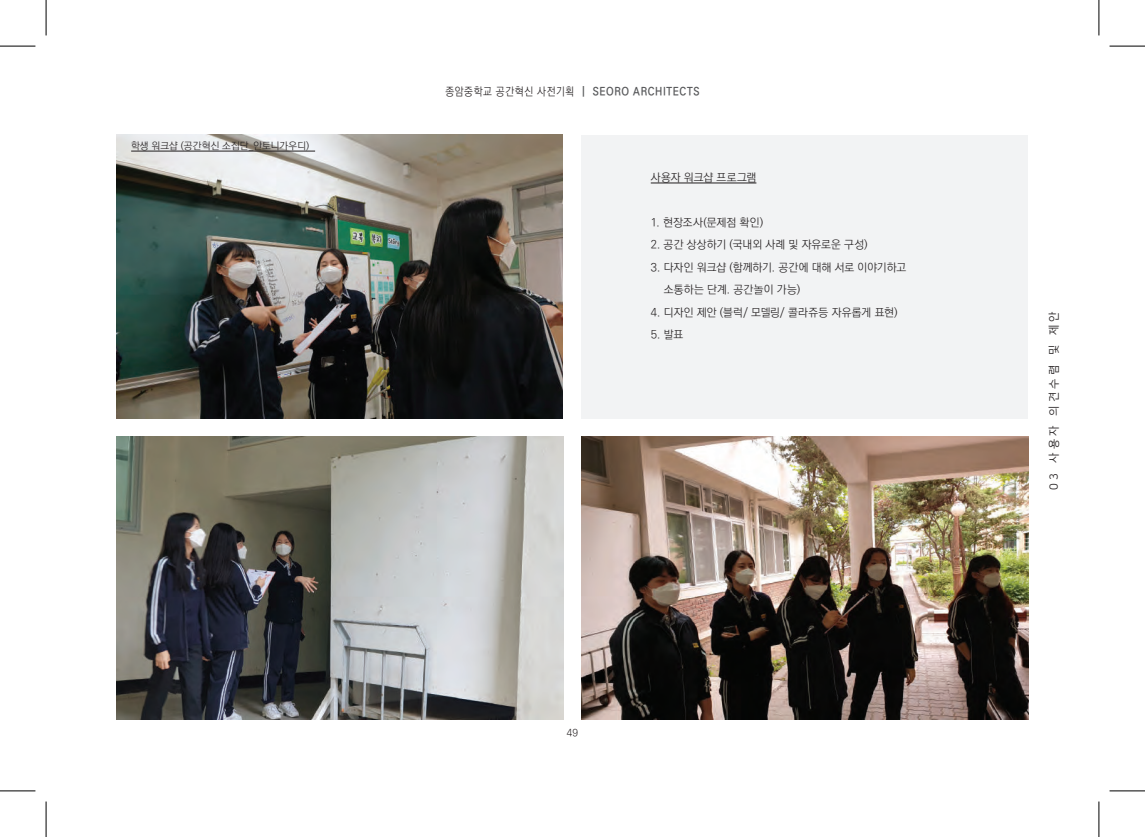
<style>
.page{position:relative;width:1145px;height:837px;background:#fff}
.page>*{position:absolute;margin:0;border:0;box-sizing:border-box;transform-origin:0 0}
.t1{font:300 11.25px/22.5px "Ko Pub Dotum";letter-spacing:.01em;color:#231f20}
.t2{font:700 11.25px "Ko Pub Dotum";letter-spacing:.06em;color:#57585a;scale:.9 1}
.t3{font:11.25px "Nanum Square R";letter-spacing:.305em;color:#231f20}
.t4{font:300 10px "Ko Pub Dotum";letter-spacing:.01em;color:#231f20}
.s1{font-weight:300;color:#231f20}
</style>
<div class="page">
<img style="left:117px;top:135px;width:445px;height:283px">
<img style="left:117px;top:436px;width:446px;height:283px">
<img style="left:581px;top:436px;width:447px;height:283px">
<div style="left:581px;top:135px;width:447px;height:283px;background:#f2f3f4"></div>
<hr style="left:131px;top:151px;width:184px;height:1px;background:#231f20">
<hr style="left:650px;top:183px;width:106px;height:1px;background:#231f20">
<hr style="left:0;top:46px;width:35px;height:1px;background:#000">
<hr style="left:1109px;top:46px;width:35px;height:1px;background:#000">
<hr style="left:0;top:790px;width:35px;height:1px;background:#000">
<hr style="left:1109px;top:790px;width:35px;height:1px;background:#000">
<hr style="left:46px;top:0;width:1px;height:35px;background:#000">
<hr style="left:46px;top:801px;width:1px;height:35px;background:#000">
<hr style="left:1098px;top:0;width:1px;height:35px;background:#000">
<hr style="left:1098px;top:801px;width:1px;height:35px;background:#000">
<p class="t4" style="left:131px;top:141px;width:180px">학생 워크샵 (공간혁신 소집단_안토니가우디)</p>
<p class="t2" style="left:445px;top:85px;width:284px"><span class="s1">종암중학교 공간혁신 사전기획</span> | SEORO ARCHITECTS</p>
<p class="t1" style="left:650px;top:166px;width:107px">사용자 워크샵 프로그램</p>
<p class="t1" style="left:650px;top:211px;width:114px">1. 현장조사(문제점 확인)</p>
<p class="t1" style="left:650px;top:234px;width:218px">2. 공간 상상하기 (국내외 사례 및 자유로운 구성)</p>
<p class="t1" style="left:664px;top:256px;width:244px;text-indent:-13px">3. 다자인 워크샵 (함께하기. 공간에 대해 서로 이야기하고 소통하는 단계. 공간놀이 가능)</p>
<p class="t1" style="left:650px;top:301px;width:248px">4. 디자인 제안 (블럭/ 모델링/ 콜라쥬등 자유롭게 표현)</p>
<p class="t1" style="left:650px;top:324px;width:34px">5. 발표</p>
<p class="t4" style="left:566px;top:727px;width:13px">49</p>
<p class="t3" style="left:1048px;top:489px;width:180px;rotate:-90deg">03 사용자 의견수렴 및 제안</p>
</div>
